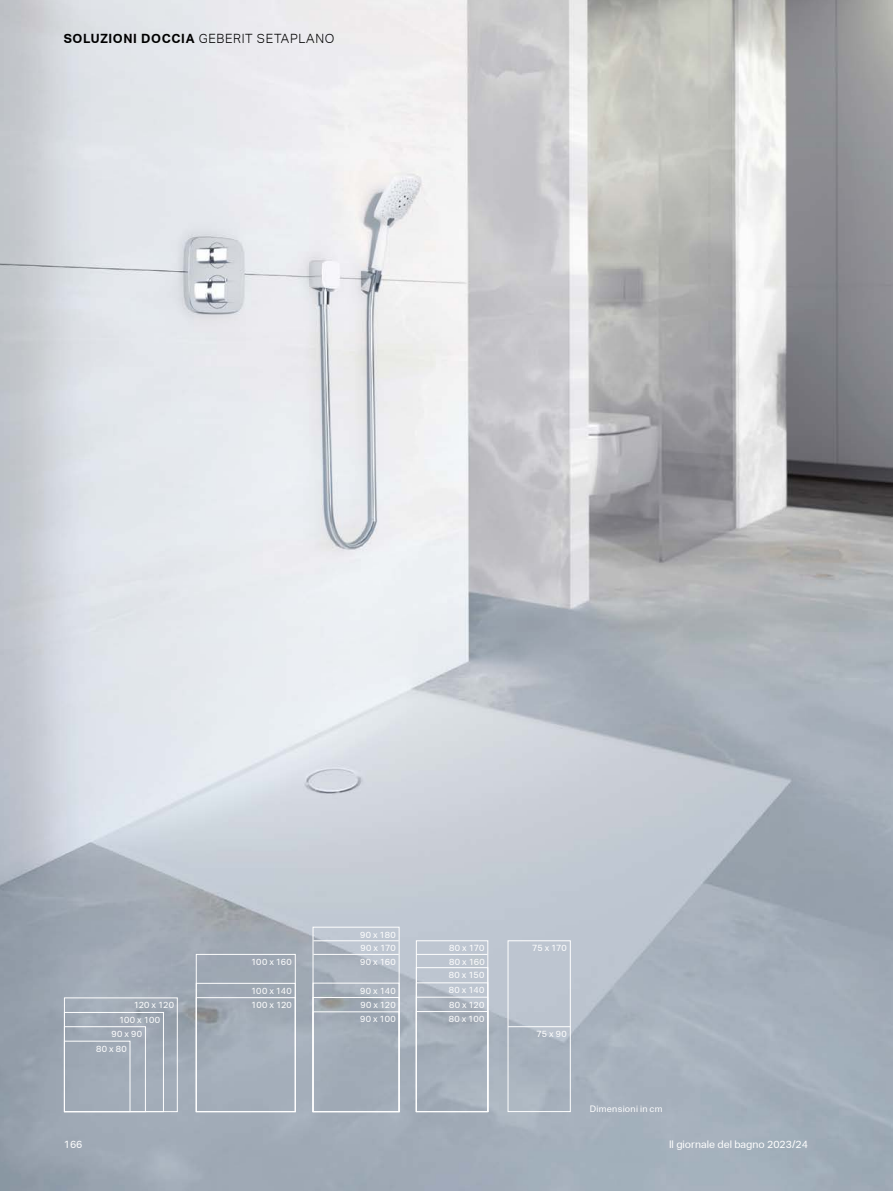
<style>
.page{position:relative;width:893px;height:1191px;background:#fff}
.page>*{position:absolute;margin:0;border:0;box-sizing:border-box;transform-origin:0 0}
.t1{font:300 12.75px "Aktiv Grotesk Geberit";letter-spacing:.05em;color:#000}
.t2{font:10.5px "Aktiv Grotesk Geberit";color:#fff}
.t3{font:9px "Aktiv Grotesk Geberit";letter-spacing:.03em;color:#fff}
.s1{font-weight:700}
</style>
<div class="page">
<img style="left:0;top:0;width:893px;height:1191px">
<div style="left:313px;top:926px;width:86px;height:186px;border:1px solid #fff"></div>
<div style="left:508px;top:940px;width:63px;height:172px;border:1px solid #fff"></div>
<div style="left:416px;top:982px;width:72px;height:130px;border:1px solid #fff"></div>
<div style="left:416px;top:996px;width:72px;height:116px;border:1px solid #fff"></div>
<div style="left:416px;top:1011px;width:72px;height:101px;border:1px solid #fff"></div>
<div style="left:64px;top:997px;width:114px;height:115px;border:1px solid #fff"></div>
<div style="left:64px;top:1012px;width:100px;height:100px;border:1px solid #fff"></div>
<div style="left:196px;top:997px;width:100px;height:115px;border:1px solid #fff"></div>
<div style="left:64px;top:1026px;width:82px;height:86px;border:1px solid #fff"></div>
<div style="left:64px;top:1040px;width:66px;height:72px;border:1px solid #fff"></div>
<div style="left:313px;top:982px;width:86px;height:130px;border:1px solid #fff"></div>
<div style="left:313px;top:997px;width:86px;height:115px;border:1px solid #fff"></div>
<div style="left:313px;top:1011px;width:86px;height:101px;border:1px solid #fff"></div>
<hr style="left:508px;top:1026px;width:62px;height:1px;background:#fff">
<hr style="left:416px;top:954px;width:71px;height:1px;background:#fff">
<hr style="left:313px;top:954px;width:86px;height:1px;background:#fff">
<hr style="left:313px;top:940px;width:86px;height:1px;background:#fff">
<h1 class="t1" style="left:64px;top:31px;width:272px"><span class="s1">SOLUZIONI DOCCIA</span> GEBERIT SETAPLANO</h1>
<p class="t3" style="left:360px;top:929px;width:37px">90 x 180</p>
<p class="t3" style="left:361px;top:943px;width:37px">90 x 170</p>
<p class="t3" style="left:449px;top:943px;width:37px">80 x 170</p>
<p class="t3" style="left:532px;top:943px;width:36px">75 x 170</p>
<p class="t3" style="left:251px;top:956px;width:42px">100 x 160</p>
<p class="t3" style="left:360px;top:956px;width:37px">90 x 160</p>
<p class="t3" style="left:449px;top:956px;width:37px">80 x 160</p>
<p class="t3" style="left:449px;top:969px;width:37px">80 x 150</p>
<p class="t3" style="left:251px;top:985px;width:42px">100 x 140</p>
<p class="t3" style="left:134px;top:1000px;width:42px">120 x 120</p>
<p class="t3" style="left:251px;top:999px;width:42px">100 x 120</p>
<p class="t3" style="left:119px;top:1014px;width:43px">100 x 100</p>
<p class="t3" style="left:360px;top:985px;width:37px">90 x 140</p>
<p class="t3" style="left:360px;top:1014px;width:37px">90 x 100</p>
<p class="t3" style="left:360px;top:999px;width:37px">90 x 120</p>
<p class="t3" style="left:449px;top:985px;width:37px">80 x 140</p>
<p class="t3" style="left:449px;top:999px;width:37px">80 x 120</p>
<p class="t3" style="left:449px;top:1013px;width:37px">80 x 100</p>
<p class="t3" style="left:112px;top:1028px;width:32px">90 x 90</p>
<p class="t3" style="left:537px;top:1028px;width:32px">75 x 90</p>
<p class="t3" style="left:96px;top:1043px;width:32px">80 x 80</p>
<p class="t3" style="left:590px;top:1103px;width:74px">Dimensioni in cm</p>
<p class="t2" style="left:64px;top:1138px;width:20px">166</p>
<p class="t2" style="left:669px;top:1138px;width:140px">Il giornale del bagno 2023/24</p>
</div>
